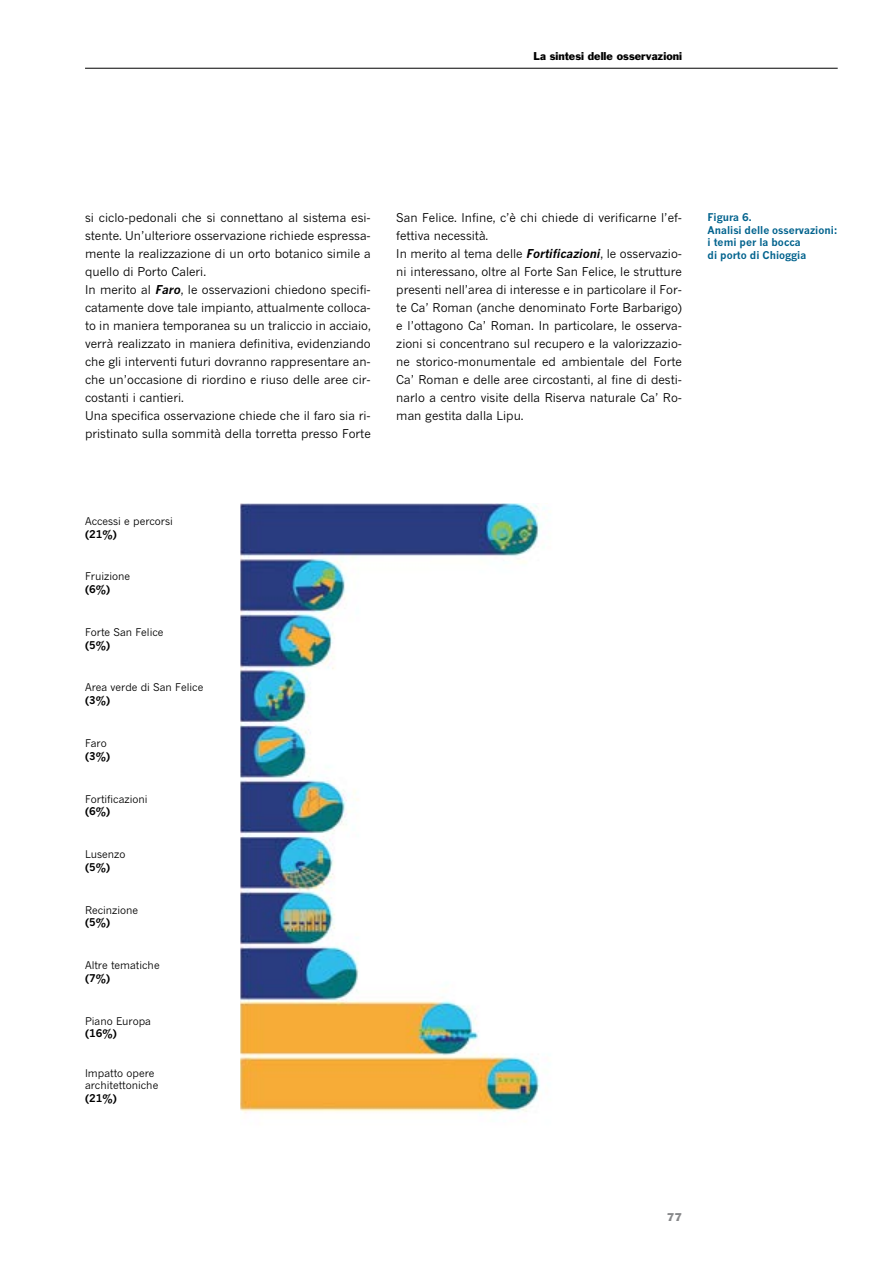
<style>
.page{position:relative;width:893px;height:1263px;background:#fff}
.page>*{position:absolute;margin:0;border:0;box-sizing:border-box;transform-origin:0 0}
.t1{font:12px/18px "News Gothic";color:#000}
.t2{font:10.5px/12.8px "News Gothic";color:#000}
.t3{font:700 10.5px/12.8px "News Gothic";color:#00628d}
.t4{font:700 10.5px "News Gothic";color:#000}
.t5{font:10.5px "Franklin Gothic";color:#000}
.t6{font:10.5px "Franklin Gothic";color:#87888a}
.s1{font-weight:700;font-style:italic}
</style>
<div class="page">
<img style="left:241px;top:503px;width:304px;height:610px">
<hr style="left:85px;top:68px;width:753px;height:1px;background:#000">
<p class="t5" style="left:534px;top:49px;width:150px">La sintesi delle osservazioni</p>
<p class="t1" style="left:85px;top:208px;width:287px">si ciclo-pedonali che si connettano al sistema esi&shy;stente. Un’ulteriore osservazione richiede espressa&shy;mente la realizzazione di un orto botanico simile a quello di Porto Caleri.<br>In merito al <span class="s1">Faro</span>, le osservazioni chiedono specifi&shy;catamente dove tale impianto, attualmente colloca&shy;to in maniera temporanea su un traliccio in acciaio, verrà realizzato in maniera definitiva, evidenziando che gli interventi futuri dovranno rappresentare an&shy;che un’occasione di riordino e riuso delle aree cir&shy;costanti i cantieri.<br>Una specifica osservazione chiede che il faro sia ri&shy;pristinato sulla sommità della torretta presso Forte</p>
<p class="t1" style="left:396px;top:208px;width:287px">San Felice. Infine, c’è chi chiede di verificarne l’ef&shy;fettiva necessità.<br>In merito al tema delle <span class="s1">Fortificazioni</span>, le osservazio&shy;ni interessano, oltre al Forte San Felice, le strutture presenti nell’area di interesse e in particolare il For&shy;te Ca’ Roman (anche denominato Forte Barbarigo) e l’ottagono Ca’ Roman. In particolare, le osserva&shy;zioni si concentrano sul recupero e la valorizzazio&shy;ne storico-monumentale ed ambientale del Forte Ca’ Roman e delle aree circostanti, al fine di desti&shy;narlo a centro visite della Riserva naturale Ca’ Ro&shy;man gestita dalla Lipu.</p>
<p class="t3" style="left:708px;top:210px;width:132px">Figura 6.<br>Analisi delle osservazioni: i temi per la bocca<br>di porto di Chioggia</p>
<p class="t2" style="left:85px;top:515px;width:89px">Accessi e percorsi</p>
<p class="t4" style="left:85px;top:527px;width:33px">(21%)</p>
<p class="t2" style="left:85px;top:570px;width:47px">Fruizione</p>
<p class="t4" style="left:85px;top:583px;width:27px">(6%)</p>
<p class="t2" style="left:85px;top:626px;width:80px">Forte San Felice</p>
<p class="t4" style="left:85px;top:638px;width:27px">(5%)</p>
<p class="t2" style="left:85px;top:681px;width:120px">Area verde di San Felice</p>
<p class="t4" style="left:85px;top:694px;width:27px">(3%)</p>
<p class="t2" style="left:85px;top:737px;width:23px">Faro</p>
<p class="t4" style="left:85px;top:749px;width:27px">(3%)</p>
<p class="t2" style="left:85px;top:792px;width:64px">Fortificazioni</p>
<p class="t4" style="left:85px;top:805px;width:27px">(6%)</p>
<p class="t2" style="left:85px;top:848px;width:42px">Lusenzo</p>
<p class="t4" style="left:85px;top:860px;width:27px">(5%)</p>
<p class="t2" style="left:85px;top:903px;width:55px">Recinzione</p>
<p class="t4" style="left:85px;top:916px;width:27px">(5%)</p>
<p class="t2" style="left:85px;top:959px;width:76px">Altre tematiche</p>
<p class="t4" style="left:85px;top:971px;width:27px">(7%)</p>
<p class="t2" style="left:85px;top:1014px;width:67px">Piano Europa</p>
<p class="t4" style="left:85px;top:1027px;width:33px">(16%)</p>
<p class="t2" style="left:85px;top:1066px;width:75px">Impatto opere architettoniche</p>
<p class="t4" style="left:85px;top:1092px;width:33px">(21%)</p>
<p class="t6" style="left:667px;top:1210px;width:17px">77</p>
</div>
